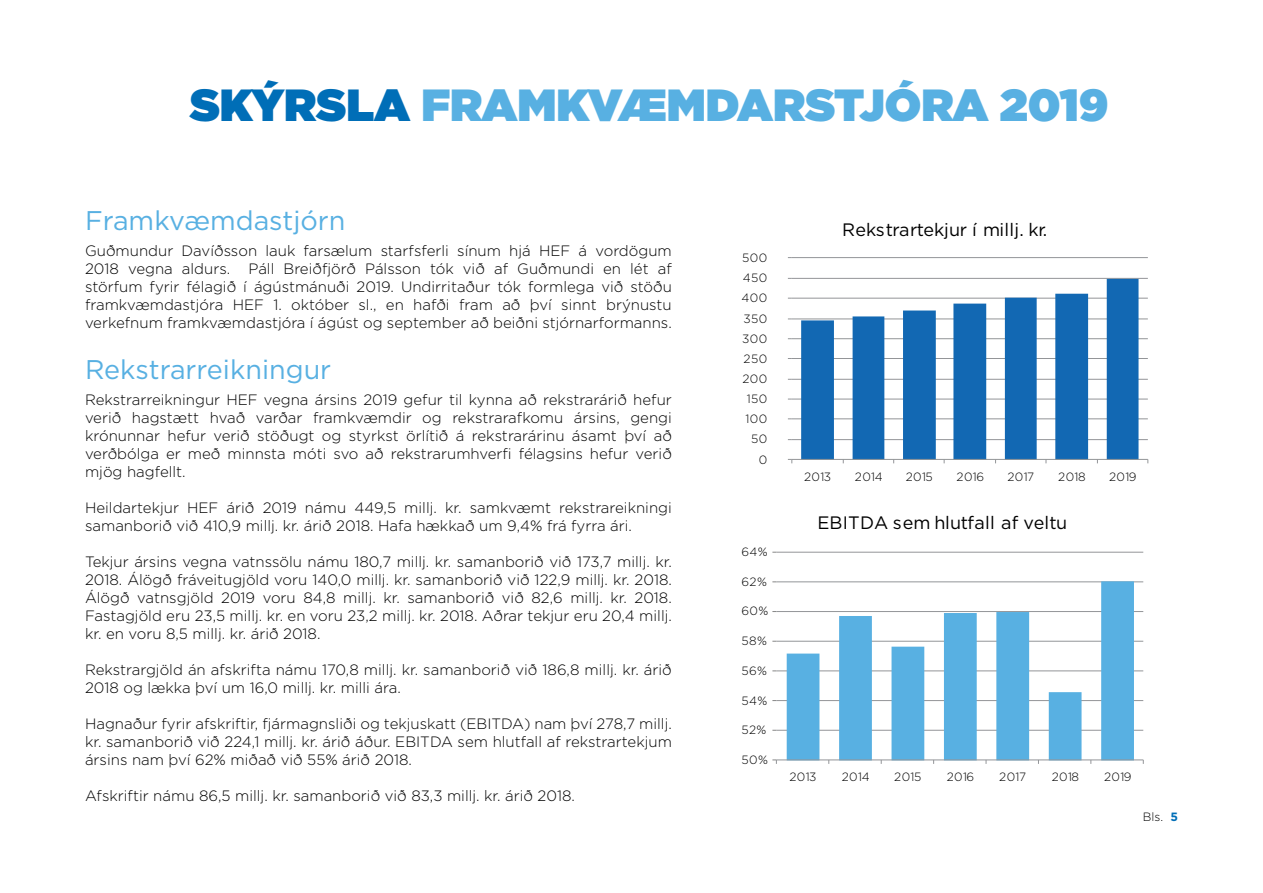
<style>
.page{position:relative;width:1263px;height:893px;background:#fff}
.page>*{position:absolute;margin:0;border:0;box-sizing:border-box;transform-origin:0 0}
.t1{font:900 45px "Gotham";color:#58b0e2}
.t2{font:27px "Gotham";color:#58b0e2}
.t3{font:18px "Gotham";color:#000}
.t4{font:300 15px/18px "Gotham";color:#000;text-align:justify}
.t5{font:300 12px "Gotham";letter-spacing:.03em;color:#000}
.s1{color:#fff}
.s2{color:#006eb7}
.s3{font-weight:700;color:#006eb7}
</style>
<div class="page">
<hr style="left:792px;top:257px;width:356px;height:1px;background:#939598">
<hr style="left:792px;top:278px;width:356px;height:1px;background:#939598">
<hr style="left:792px;top:298px;width:356px;height:1px;background:#939598">
<hr style="left:792px;top:319px;width:356px;height:1px;background:#939598">
<hr style="left:792px;top:338px;width:356px;height:1px;background:#939598">
<hr style="left:792px;top:358px;width:356px;height:1px;background:#939598">
<hr style="left:792px;top:379px;width:356px;height:1px;background:#939598">
<hr style="left:792px;top:399px;width:356px;height:1px;background:#939598">
<hr style="left:792px;top:418px;width:356px;height:1px;background:#939598">
<hr style="left:792px;top:439px;width:356px;height:1px;background:#939598">
<svg style="left:801px;top:279px;width:337px;height:180px;fill:#1268b3"></svg>
<hr style="left:792px;top:459px;width:356px;height:1px;background:#939598">
<hr style="left:776px;top:552px;width:367px;height:1px;background:#939598">
<hr style="left:776px;top:581px;width:367px;height:1px;background:#939598">
<hr style="left:776px;top:611px;width:367px;height:1px;background:#939598">
<hr style="left:776px;top:641px;width:367px;height:1px;background:#939598">
<hr style="left:776px;top:670px;width:367px;height:1px;background:#939598">
<hr style="left:776px;top:700px;width:367px;height:1px;background:#939598">
<hr style="left:776px;top:730px;width:367px;height:1px;background:#939598">
<svg style="left:787px;top:581px;width:347px;height:178px"></svg>
<hr style="left:776px;top:759px;width:367px;height:1px;background:#939598">
<svg style="left:772px;top:759px;width:5px;height:5px"></svg>
<h1 class="t1" style="left:154px;top:73px;width:955px"><span class="s1">Á</span><span class="s2">SKÝRSLA</span> FRAMKVÆMDARSTJÓRA 2019</h1>
<h2 class="t2" style="left:85px;top:203px;width:262px">Framkvæmdastjórn</h2>
<p class="t4" style="left:85px;top:242px;width:588px">Guðmundur Davíðsson lauk farsælum starfsferli sínum hjá HEF á vordögum 2018 vegna aldurs. Páll Breiðfjörð Pálsson tók við af Guðmundi en lét af störfum fyrir félagið í ágústmánuði 2019. Undirritaður tók formlega við stöðu framkvæmdastjóra HEF 1. október sl., en hafði fram að því sinnt brýnustu verkefnum framkvæmdastjóra í ágúst og september að beiðni stjórnarformanns.</p>
<h2 class="t2" style="left:85px;top:352px;width:248px">Rekstrarreikningur</h2>
<p class="t4" style="left:85px;top:391px;width:588px">Rekstrarreikningur HEF vegna ársins 2019 gefur til kynna að rekstrarárið hefur verið hagstætt hvað varðar framkvæmdir og rekstrarafkomu ársins, gengi krónunnar hefur verið stöðugt og styrkst örlítið á rekstrarárinu ásamt því að verðbólga er með minnsta móti svo að rekstrarumhverfi félagsins hefur verið mjög hagfellt.</p>
<p class="t4" style="left:85px;top:499px;width:588px">Heildartekjur HEF árið 2019 námu 449,5 millj. kr. samkvæmt rekstrareikningi samanborið við 410,9 millj. kr. árið 2018. Hafa hækkað um 9,4% frá fyrra ári.</p>
<p class="t4" style="left:85px;top:553px;width:588px">Tekjur ársins vegna vatnssölu námu 180,7 millj. kr. samanborið við 173,7 millj. kr.<br>2018. Álögð fráveitugjöld voru 140,0 millj. kr. samanborið við 122,9 millj. kr. 2018.<br>Álögð vatnsgjöld 2019 voru 84,8 millj. kr. samanborið við 82,6 millj. kr. 2018.<br>Fastagjöld eru 23,5 millj. kr. en voru 23,2 millj. kr. 2018. Aðrar tekjur eru 20,4 millj. kr. en voru 8,5 millj. kr. árið 2018.</p>
<p class="t4" style="left:85px;top:661px;width:588px">Rekstrargjöld án afskrifta námu 170,8 millj. kr. samanborið við 186,8 millj. kr. árið<br>2018 og lækka því um 16,0 millj. kr. milli ára.</p>
<p class="t4" style="left:85px;top:715px;width:588px">Hagnaður fyrir afskriftir, fjármagnsliði og tekjuskatt (EBITDA) nam því 278,7 millj. kr. samanborið við 224,1 millj. kr. árið áður. EBITDA sem hlutfall af rekstrartekjum ársins nam því 62% miðað við 55% árið 2018.</p>
<p class="t4" style="left:85px;top:787px;width:491px">Afskriftir námu 86,5 millj. kr. samanborið við 83,3 millj. kr. árið 2018.</p>
<p class="t5" style="left:742px;top:250px;width:27px">500</p>
<p class="t5" style="left:743px;top:270px;width:26px">450</p>
<p class="t5" style="left:741px;top:291px;width:27px">400</p>
<p class="t5" style="left:743px;top:311px;width:25px">350</p>
<p class="t5" style="left:742px;top:331px;width:27px">300</p>
<p class="t5" style="left:744px;top:351px;width:25px">250</p>
<p class="t5" style="left:742px;top:371px;width:26px">200</p>
<p class="t5" style="left:747px;top:391px;width:22px">150</p>
<p class="t5" style="left:745px;top:411px;width:23px">100</p>
<p class="t5" style="left:751px;top:432px;width:18px">50</p>
<p class="t5" style="left:759px;top:452px;width:10px">0</p>
<p class="t5" style="left:741px;top:544px;width:28px">64%</p>
<p class="t5" style="left:741px;top:574px;width:27px">62%</p>
<p class="t5" style="left:741px;top:603px;width:28px">60%</p>
<p class="t5" style="left:741px;top:633px;width:27px">58%</p>
<p class="t5" style="left:741px;top:663px;width:27px">56%</p>
<p class="t5" style="left:741px;top:693px;width:27px">54%</p>
<p class="t5" style="left:741px;top:722px;width:26px">52%</p>
<p class="t5" style="left:741px;top:752px;width:28px">50%</p>
<p class="t3" style="left:842px;top:218px;width:207px">Rekstrartekjur í millj. kr.</p>
<p class="t5" style="left:804px;top:469px;width:29px">2013</p>
<p class="t5" style="left:855px;top:469px;width:29px">2014</p>
<p class="t5" style="left:906px;top:469px;width:29px">2015</p>
<p class="t5" style="left:957px;top:469px;width:29px">2016</p>
<p class="t5" style="left:1007px;top:469px;width:28px">2017</p>
<p class="t5" style="left:1058px;top:469px;width:29px">2018</p>
<p class="t5" style="left:1109px;top:469px;width:29px">2019</p>
<p class="t3" style="left:817px;top:511px;width:251px">EBITDA sem hlutfall af veltu</p>
<p class="t5" style="left:789px;top:769px;width:29px">2013</p>
<p class="t5" style="left:842px;top:769px;width:29px">2014</p>
<p class="t5" style="left:894px;top:769px;width:29px">2015</p>
<p class="t5" style="left:947px;top:769px;width:29px">2016</p>
<p class="t5" style="left:999px;top:769px;width:28px">2017</p>
<p class="t5" style="left:1052px;top:769px;width:29px">2018</p>
<p class="t5" style="left:1104px;top:769px;width:29px">2019</p>
<p class="t5" style="left:1143px;top:809px;width:37px">Bls. <span class="s3">5</span></p>
</div>
